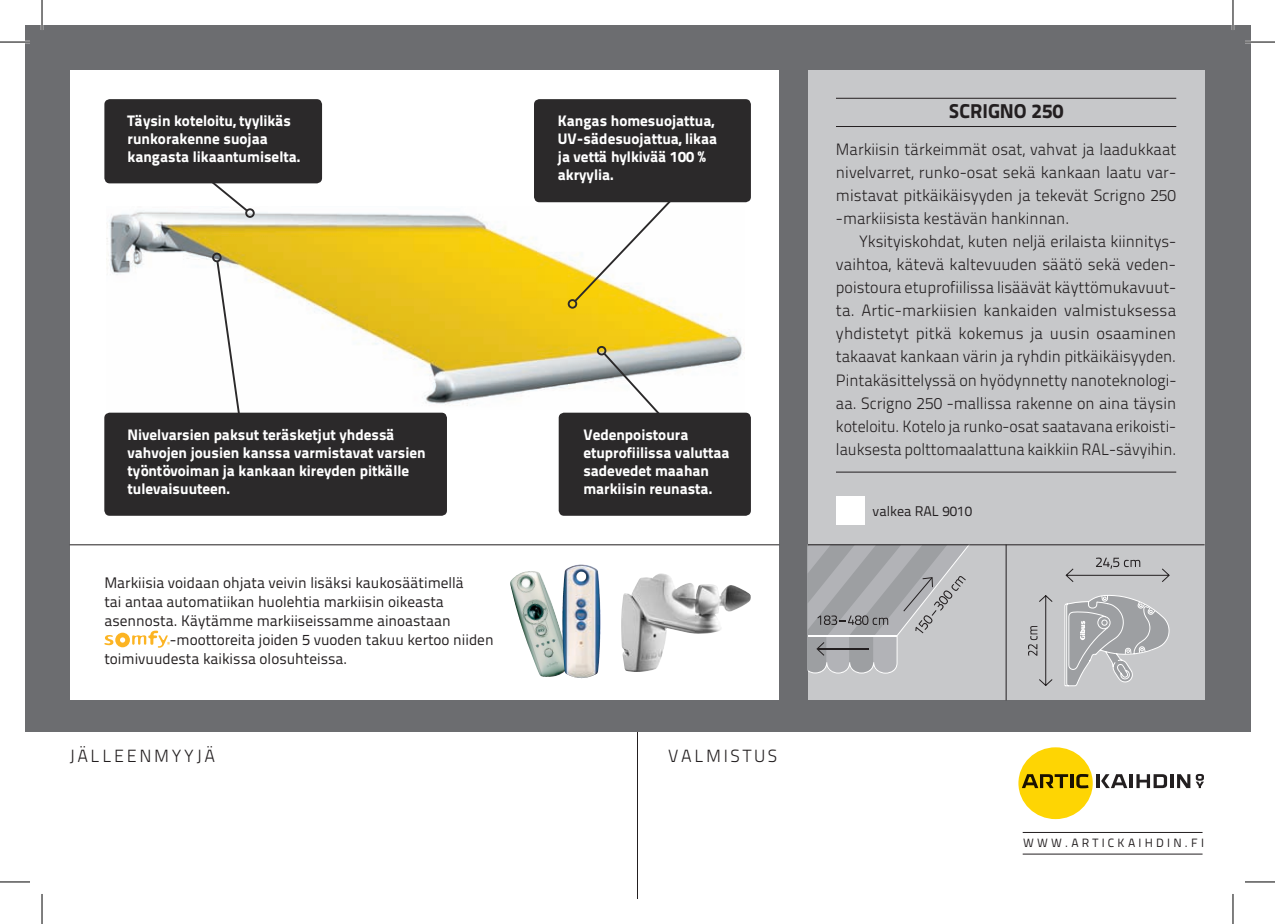
<style>
.page{position:relative;width:1275px;height:924px;background:#fff}
.page>*{position:absolute;margin:0;border:0;box-sizing:border-box;transform-origin:0 0}
.t1{font:20px "Titillium Text 14 L 999 wt";color:#231f20}
.t2{font:17.6px "Titillium Text 14 L 250 wt";letter-spacing:.15em;color:#231f20}
.t3{font:16.4px/23px "Titillium Text 14 L 250 wt";color:#231f20;text-align:justify}
.t4{font:15.2px/18px "Titillium Text 14 L 999 wt";color:#fff}
.t5{font:15.2px "Titillium Text 14 L 400 wt";color:#231f20}
.t6{font:14px "Titillium Text 14 L 400 wt";color:#231f20}
.t7{font:12px "Titillium Text 14 L 400 wt";letter-spacing:.27em;color:#231f20}
</style>
<div class="page">
<hr style="left:637px;top:729px;width:1px;height:169px;background:#231f20">
<div style="left:25px;top:25px;width:1225px;height:706px;background:#6c6d70"></div>
<hr style="left:1129px;top:773px;width:4px;height:14px;background:#231f20">
<hr style="left:1170px;top:773px;width:3px;height:14px;background:#231f20">
<svg style="left:1177px;top:774px;width:27px;height:13px"></svg>
<svg style="left:1136px;top:774px;width:31px;height:13px"></svg>
<hr style="left:1096px;top:773px;width:3px;height:14px;background:#231f20">
<svg style="left:1101px;top:774px;width:26px;height:13px"></svg>
<div style="left:1018px;top:747px;width:74px;height:71px;background:#fed503;border-radius:50%"></div>
<svg style="left:1076px;top:774px;width:12px;height:14px"></svg>
<hr style="left:1070px;top:773px;width:3px;height:14px;background:#191100">
<svg style="left:1022px;top:774px;width:46px;height:13px"></svg>
<hr style="left:1022px;top:831px;width:180px;height:1px;background:#231f20">
<hr style="left:1022px;top:853px;width:180px;height:1px;background:#231f20">
<div style="left:807px;top:70px;width:397px;height:630px;background:#c7c8ca"></div>
<div style="left:70px;top:70px;width:709px;height:630px;background:#fff"></div>
<svg style="left:807px;top:545px;width:165px;height:131px"></svg>
<svg style="left:104px;top:630px;width:66px;height:17px"></svg>
<img style="left:107px;top:208px;width:637px;height:198px">
<svg style="left:215px;top:259px;width:30px;height:153px"></svg>
<div style="left:212px;top:252px;width:10px;height:10px;border:2px solid #2b292a;border-radius:50%"></div>
<svg style="left:601px;top:350px;width:84px;height:62px"></svg>
<div style="left:597px;top:346px;width:9px;height:9px;border:2px solid #2b292a;border-radius:50%"></div>
<div style="left:559px;top:412px;width:192px;height:103px;background:#2b292a;border-radius:5px"></div>
<svg style="left:1064px;top:595px;width:106px;height:91px"></svg>
<svg style="left:1028px;top:595px;width:25px;height:91px"></svg>
<svg style="left:1065px;top:557px;width:105px;height:25px"></svg>
<div style="left:104px;top:99px;width:218px;height:84px;background:#2b292a;border-radius:5px"></div>
<svg style="left:209px;top:183px;width:41px;height:30px"></svg>
<div style="left:245px;top:208px;width:10px;height:10px;border:2px solid #2b292a;border-radius:50%"></div>
<svg style="left:572px;top:202px;width:105px;height:102px"></svg>
<div style="left:568px;top:299px;width:9px;height:9px;border:2px solid #2b292a;border-radius:50%"></div>
<div style="left:534px;top:99px;width:217px;height:103px;background:#2b292a;border-radius:5px"></div>
<div style="left:104px;top:412px;width:343px;height:103px;background:#2b292a;border-radius:5px"></div>
<hr style="left:70px;top:544px;width:709px;height:1px;background:#231f20">
<img style="left:621px;top:573px;width:130px;height:99px">
<img style="left:510px;top:571px;width:52px;height:106px">
<img style="left:562px;top:564px;width:38px;height:113px">
<hr style="left:1005px;top:544px;width:1px;height:156px;background:#231f20">
<hr style="left:836px;top:98px;width:340px;height:1px;background:#231f20">
<hr style="left:836px;top:126px;width:340px;height:1px;background:#231f20">
<hr style="left:836px;top:471px;width:340px;height:1px;background:#231f20">
<hr style="left:807px;top:544px;width:397px;height:1px;background:#231f20">
<div style="left:836px;top:496px;width:28px;height:28px;background:#fff"></div>
<hr style="left:0;top:41px;width:30px;height:2px;background:#fff">
<hr style="left:1245px;top:41px;width:30px;height:2px;background:#fff">
<hr style="left:41px;top:0;width:2px;height:30px;background:#fff">
<hr style="left:1231px;top:0;width:3px;height:30px;background:#fff">
<hr style="left:0;top:42px;width:30px;height:1px;background:#000">
<hr style="left:1245px;top:42px;width:30px;height:1px;background:#000">
<hr style="left:0;top:881px;width:30px;height:1px;background:#000">
<hr style="left:1245px;top:881px;width:30px;height:1px;background:#000">
<hr style="left:42px;top:0;width:1px;height:30px;background:#000">
<hr style="left:42px;top:893px;width:1px;height:30px;background:#000">
<hr style="left:1232px;top:0;width:1px;height:30px;background:#000">
<hr style="left:1232px;top:893px;width:1px;height:30px;background:#000">
<p class="t4" style="left:128px;top:111px;width:174px">Täysin koteloitu, tyylikäs runkorakenne suojaa kangasta likaantumiselta.</p>
<p class="t4" style="left:558px;top:111px;width:161px">Kangas homesuojattua,<br>UV-sädesuojattua, likaa ja vettä hylkivää 100 % akryylia.</p>
<p class="t4" style="left:127px;top:425px;width:300px">Nivelvarsien paksut teräsketjut yhdessä vahvojen jousien kanssa varmistavat varsien työntövoiman ja kankaan kireyden pitkälle tulevaisuuteen.</p>
<p class="t5" style="left:104px;top:573px;width:361px">Markiisia voidaan ohjata veivin lisäksi kaukosäätimellä</p>
<p class="t5" style="left:104px;top:592px;width:341px">tai antaa automatiikan huolehtia markiisin oikeasta</p>
<p class="t5" style="left:104px;top:611px;width:348px">asennosta. käytämme markiiseissamme ainoastaan</p>
<p class="t5" style="left:170px;top:630px;width:325px">-moottoreita joiden 5 vuoden takuu kertoo niiden</p>
<p class="t5" style="left:104px;top:649px;width:244px">toimivuudesta kaikissa olosuhteissa.</p>
<p class="t4" style="left:583px;top:425px;width:148px">Vedenpoistoura etuprofiilissa valuttaa sadevedet maahan markiisin reunasta.</p>
<p class="t2" style="left:69px;top:745px;width:147px">JÄLLEENMYYJÄ</p>
<p class="t2" style="left:668px;top:745px;width:111px">VALMisTUs</p>
<p class="t1" style="left:949px;top:98px;width:116px">SCRIGNO 250</p>
<p class="t3" style="left:836px;top:138px;width:342px">Markiisin tärkeimmät osat, vahvat ja laadukkaat nivelvarret, runko-osat sekä kankaan laatu var&shy;mistavat pitkäikäisyyden ja tekevät scrigno 250 -markiisista kestävän hankinnan.</p>
<p class="t3" style="left:836px;top:230px;width:342px;text-indent:23px">Yksityiskohdat, kuten neljä erilaista kiinnitys&shy;vaihtoa, kätevä kaltevuuden säätö sekä veden&shy;poistoura etuprofiilissa lisäävät käyttömukavuut&shy;ta. Artic-markiisien kankaiden valmistuksessa yhdistetyt pitkä kokemus ja uusin osaaminen takaavat kankaan värin ja ryhdin pitkäikäisyyden.<br>Pintakäsittelyssä on hyödynnetty nanoteknologi&shy;aa. scrigno 250 -mallissa rakenne on aina täysin koteloitu. Kotelo ja runko-osat saatavana erikoisti&shy;lauksesta polttomaalattuna kaikkiin RAL-sävyihin.</p>
<p class="t6" style="left:872px;top:502px;width:101px">valkea raL 9010</p>
<p class="t7" style="left:1023px;top:835px;width:182px">www.artickaihdin.fi</p>
</div>
